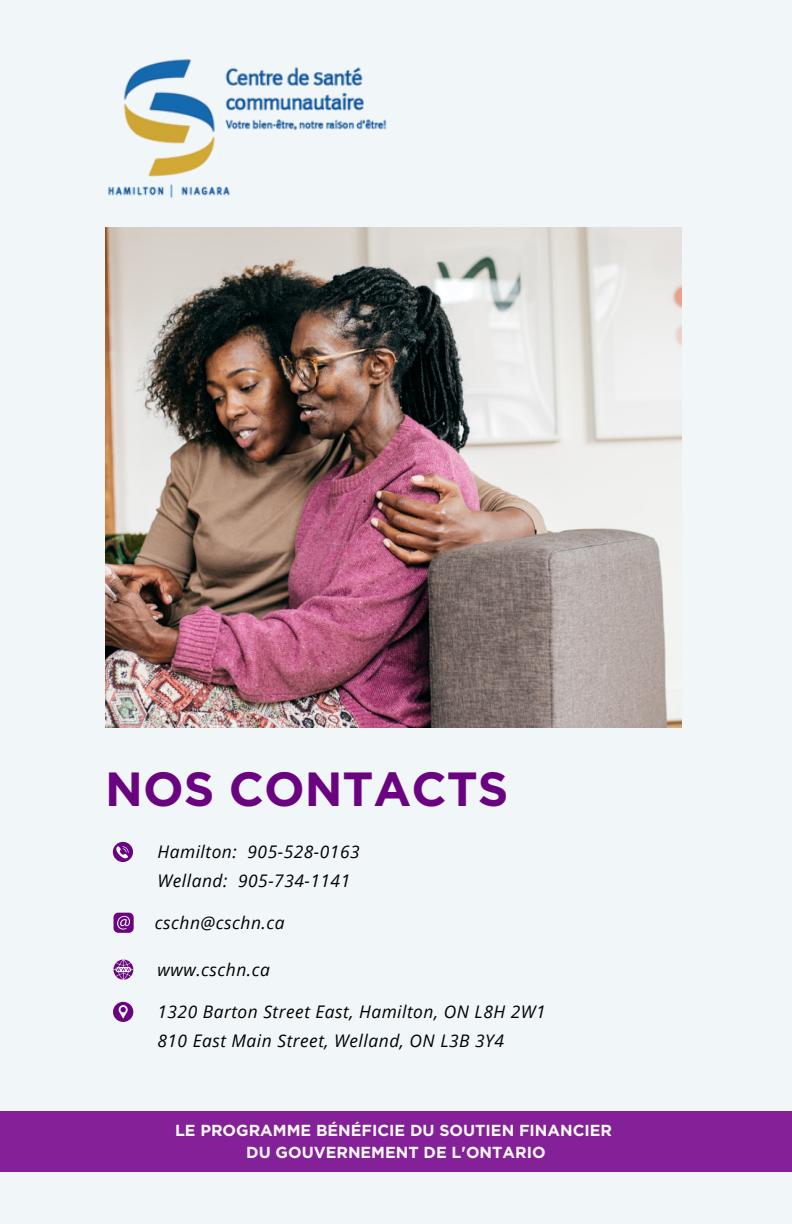
<style>
.page{position:relative;width:792px;height:1224px;background:#f1f6f9}
.page>*{position:absolute;margin:0;border:0;box-sizing:border-box;transform-origin:0 0}
.t1{font:700 47.8px "Gotham";color:#6a0380}
.t2{font:italic 17.4px/29px "Open Sans";letter-spacing:.03em;color:#000}
.t3{font:700 16px/22px "Gotham";color:#fffafa;text-align:center}
</style>
<div class="page">
<svg style="left:113px;top:1002px;width:20px;height:19px"></svg>
<svg style="left:114px;top:913px;width:19px;height:19px"></svg>
<svg style="left:114px;top:960px;width:19px;height:19px"></svg>
<svg style="left:113px;top:842px;width:19px;height:19px"></svg>
<img style="left:105px;top:228px;width:576px;height:499px">
<img style="left:108px;top:59px;width:279px;height:139px">
<div style="left:0;top:1111px;width:792px;height:61px;background:#842199"></div>
<h1 class="t1" style="left:105px;top:760px;width:405px">NOS CONTACTS</h1>
<p class="t2" style="left:157px;top:837px;width:204px">Hamilton: 905-528-0163<br>Welland: 905-734-1141</p>
<p class="t2" style="left:155px;top:907px;width:131px">cschn@cschn.ca</p>
<p class="t2" style="left:157px;top:954px;width:114px">www.cschn.ca</p>
<p class="t2" style="left:157px;top:997px;width:390px">1320 Barton Street East, Hamilton, ON L8H 2W1<br>810 East Main Street, Welland, ON L3B 3Y4</p>
<p class="t3" style="left:175px;top:1119px;width:439px">LE PROGRAMME BÉNÉFICIE DU SOUTIEN FINANCIER<br>DU GOUVERNEMENT DE L'ONTARIO</p>
</div>
